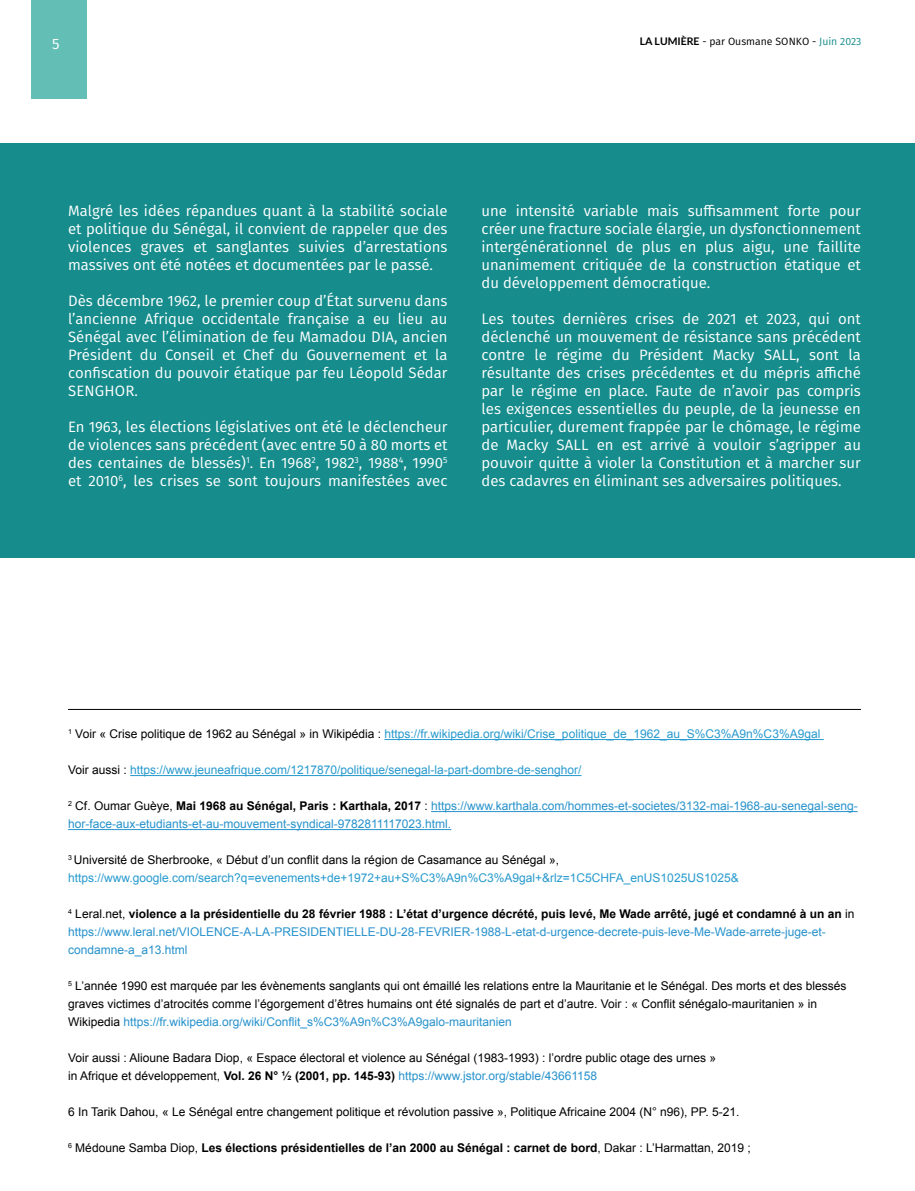
<style>
.page{position:relative;width:915px;height:1191px;background:#fff}
.page>*{position:absolute;margin:0;border:0;box-sizing:border-box;transform-origin:0 0}
.t1{font:15px/18px "Fira Sans";color:#fff;text-align:justify}
.t2{font:12px/18px "Arial";color:#000}
.t3{font:12px/18px "Arial";color:#2792cc}
.t4{font:12px/18px "Arial";color:#279ace}
.t5{font:700 12px "Arial";color:#000}
.t6{font:10.5px "Fira Sans";color:#000}
.s1{font-family:"Lato";font-weight:700}
.s2{color:#168c8c}
.s3{color:#000}
.s4{font-weight:700;color:#000}
.s5{color:#2792cc}
.s6{font-weight:700}
.s7{font-weight:400}
</style>
<div class="page">
<div style="left:31px;top:0;width:55px;height:98px;background:#63bfb6"></div>
<div style="left:0;top:143px;width:914px;height:415px;background:#168c8c"></div>
<hr style="left:68px;top:709px;width:792px;height:1px;background:#000">
<hr style="left:384px;top:739px;width:439px;height:1px;background:#279ace">
<hr style="left:130px;top:775px;width:451px;height:1px;background:#279ace">
<hr style="left:431px;top:811px;width:426px;height:1px;background:#2792cc">
<hr style="left:68px;top:829px;width:383px;height:1px;background:#2792cc">
<p class="t1" style="left:52px;top:35px;width:9px">5</p>
<p class="t6" style="left:639px;top:33px;width:223px"><span class="s1">LA LUMIÈRE</span> - par Ousmane SONKO - <span class="s2">Juin 2023</span></p>
<p class="t1" style="left:68px;top:201px;width:381px">Malgré les idées répandues quant à la stabilité sociale et politique du Sénégal, il convient de rappeler que des violences graves et sanglantes suivies d’arrestations massives ont été notées et documentées par le passé.</p>
<p class="t1" style="left:68px;top:291px;width:381px">Dès décembre 1962, le premier coup d’État survenu dans l’ancienne Afrique occidentale française a eu lieu au Sénégal avec l’élimination de feu Mamadou DIA, ancien Président du Conseil et Chef du Gouvernement et la confiscation du pouvoir étatique par feu Léopold Sédar SENGHOR.</p>
<p class="t1" style="left:68px;top:417px;width:381px">En 1963, les élections législatives ont été le déclencheur de violences sans précédent (avec entre 50 à 80 morts et des centaines de blessés)<sup>1</sup>. En 1968<sup>2</sup>, 1982<sup>3</sup>, 1988<sup>4</sup>, 1990<sup>5 </sup>et 2010<sup>6</sup>, les crises se sont toujours manifestées avec</p>
<p class="t1" style="left:481px;top:201px;width:381px">une intensité variable mais suffisamment forte pour créer une fracture sociale élargie, un dysfonctionnement intergénérationnel de plus en plus aigu, une faillite unanimement critiquée de la construction étatique et du développement démocratique.</p>
<p class="t1" style="left:481px;top:309px;width:381px">Les toutes dernières crises de 2021 et 2023, qui ont déclenché un mouvement de résistance sans précédent contre le régime du Président Macky SALL, sont la résultante des crises précédentes et du mépris affiché par le régime en place. Faute de n’avoir pas compris les exigences essentielles du peuple, de la jeunesse en particulier, durement frappée par le chômage, le régime de Macky SALL en est arrivé à vouloir s’agripper au pouvoir quitte à violer la Constitution et à marcher sur des cadavres en éliminant ses adversaires politiques.</p>
<p class="t4" style="left:68px;top:725px;width:753px"><sup>1</sup> <span class="s3">Voir « Crise politique de 1962 au Sénégal » in Wikipédia :</span> https://fr.wikipedia.org/wiki/Crise_politique_de_1962_au_S%C3%A9n%C3%A9gal</p>
<p class="t4" style="left:68px;top:761px;width:514px"><span class="s3">Voir aussi :</span> https://www.jeuneafrique.com/1217870/politique/senegal-la-part-dombre-de-senghor/</p>
<p class="t3" style="left:68px;top:797px;width:790px"><sup>2</sup> <span class="s3">Cf. Oumar Guèye,</span> <span class="s4">Mai 1968 au Sénégal, Paris : Karthala, 2017</span> <span class="s3">:</span> https://www.karthala.com/hommes-et-societes/3132-mai-1968-au-senegal-seng&shy;hor-face-aux-etudiants-et-au-mouvement-syndical-9782811117023.html.</p>
<p class="t4" style="left:68px;top:851px;width:672px"><sup>3</sup> <span class="s3">Université de Sherbrooke, « Début d’un conflit dans la région de Casamance au Sénégal », </span>https://www.google.com/search?q=evenements+de+1972+au+S%C3%A9n%C3%A9gal+&amp;rlz=1C5CHFA_enUS1025US1025&amp;</p>
<p class="t3" style="left:68px;top:905px;width:787px"><sup>4</sup> <span class="s3">Leral.net,</span> <span class="s4">violence a la présidentielle du 28 février 1988 : L’état d’urgence décrété, puis levé, Me Wade arrêté, jugé et condamné à un an</span> <span class="s3">in </span>https://www.leral.net/VIOLENCE-A-LA-PRESIDENTIELLE-DU-28-FEVRIER-1988-L-etat-d-urgence-decrete-puis-leve-Me-Wade-arrete-juge-et&shy;condamne-a_a13.html</p>
<p class="t2" style="left:68px;top:977px;width:779px"><sup>5</sup> L’année 1990 est marquée par les évènements sanglants qui ont émaillé les relations entre la Mauritanie et le Sénégal. Des morts et des blessés graves victimes d’atrocités comme l’égorgement d’êtres humains ont été signalés de part et d’autre. Voir : « Conflit sénégalo-mauritanien » in<br>Wikipedia <span class="s5">https://fr.wikipedia.org/wiki/Conflit_s%C3%A9n%C3%A9galo-mauritanien</span></p>
<p class="t2" style="left:68px;top:1049px;width:649px">Voir aussi : Alioune Badara Diop, « Espace électoral et violence au Sénégal (1983-1993) : l’ordre public otage des urnes » in Afrique et développement, <span class="s6">Vol. 26 N° ½ (2001, pp. 145-93)</span> <span class="s5">https://www.jstor.org/stable/43661158</span></p>
<p class="t2" style="left:68px;top:1103px;width:672px">6 In Tarik Dahou, « Le Sénégal entre changement politique et révolution passive », Politique Africaine 2004 (N° n96), PP. 5-21.</p>
<p class="t5" style="left:68px;top:1140px;width:684px"><sup>6</sup> <span class="s7">Médoune Samba Diop,</span> Les élections présidentielles de l’an 2000 au Sénégal : carnet de bord<span class="s7">, Dakar : L’Harmattan, 2019 ;</span></p>
</div>
